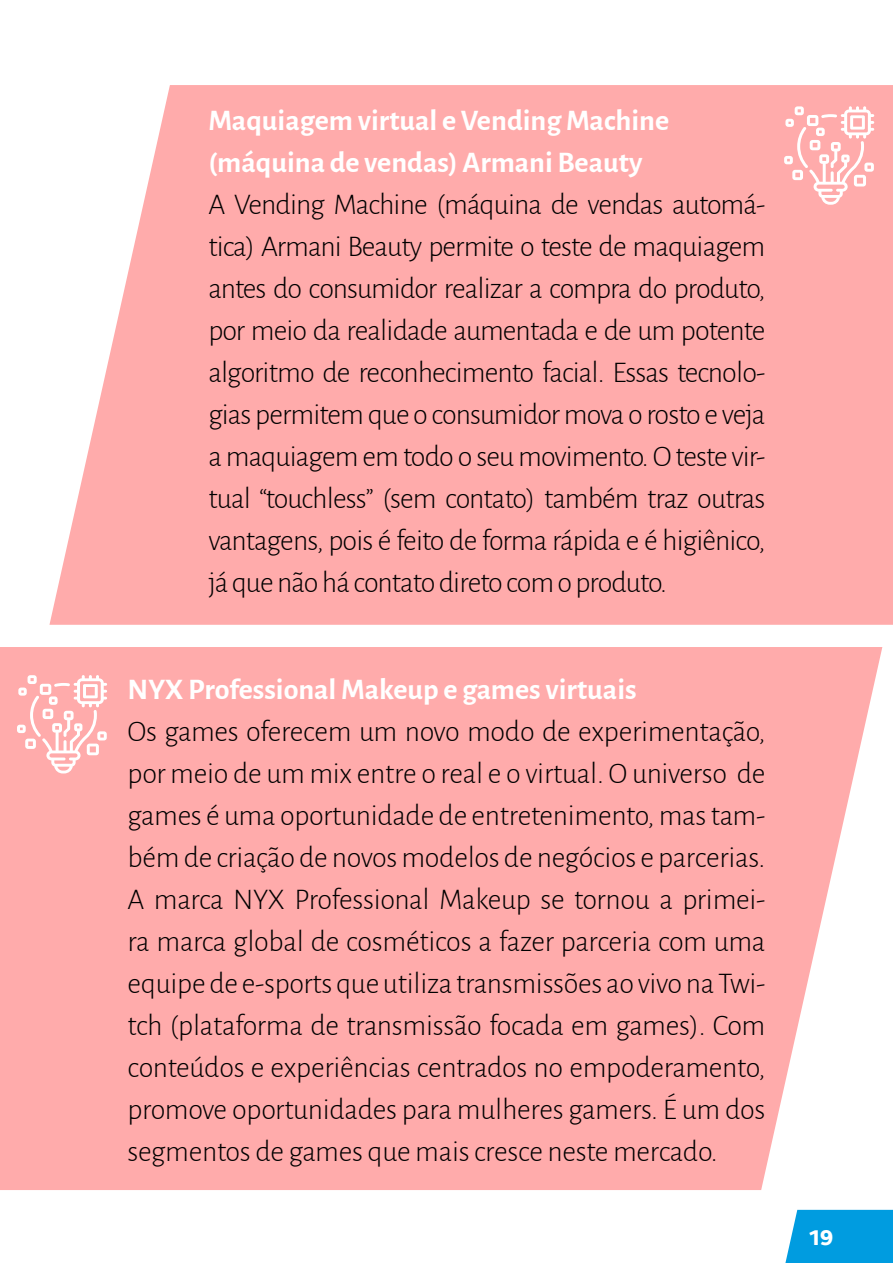
<style>
.page{position:relative;width:893px;height:1263px;background:#fff}
.page>*{position:absolute;margin:0;border:0;box-sizing:border-box;transform-origin:0 0}
.t1{font:300 30px/42px "Alegreya Sans";letter-spacing:-.03em;color:#000;text-align:justify}
.t2{font:700 30px/42px "Alegreya Sans";color:#fff}
.t3{font:900 21px "Campuni";color:#fff}
</style>
<div class="page">
<div style="left:0;top:647px;width:882px;height:543px;background:#ffabab"></div>
<div style="left:785px;top:1210px;width:108px;height:53px;background:#009ce0"></div>
<svg style="left:49px;top:85px;width:844px;height:540px;background:#ffb1b1"></svg>
<svg style="left:784px;top:106px;width:90px;height:99px"></svg>
<svg style="left:17px;top:675px;width:90px;height:98px"></svg>
<p class="t2" style="left:208px;top:97px;width:462px">Maquiagem virtual e Vending Machine (máquina de vendas) Armani Beauty</p>
<p class="t1" style="left:208px;top:182px;width:559px">A Vending Machine (máquina de vendas automá&shy;tica) Armani Beauty permite o teste de maquiagem antes do consumidor realizar a compra do produto, por meio da realidade aumentada e de um potente algoritmo de reconhecimento facial. Essas tecnolo&shy;gias permitem que o consumidor mova o rosto e veja a maquiagem em todo o seu movimento. O teste vir&shy;tual “touchless’’ (sem contato) também traz outras vantagens, pois é feito de forma rápida e é higiênico, já que não há contato direto com o produto.</p>
<p class="t2" style="left:128px;top:666px;width:511px">NYX Professional Makeup e games virtuais</p>
<p class="t1" style="left:128px;top:709px;width:639px">Os games oferecem um novo modo de experimentação, por meio de um mix entre o real e o virtual. O universo de games é uma oportunidade de entretenimento, mas tam&shy;bém de criação de novos modelos de negócios e parcerias.<br>A marca NYX Professional Makeup se tornou a primei&shy;ra marca global de cosméticos a fazer parceria com uma equipe de e-sports que utiliza transmissões ao vivo na Twi&shy;tch (plataforma de transmissão focada em games). Com conteúdos e experiências centrados no empoderamento, promove oportunidades para mulheres gamers. É um dos segmentos de games que mais cresce neste mercado.</p>
<p class="t3" style="left:809px;top:1223px;width:26px">19</p>
</div>
